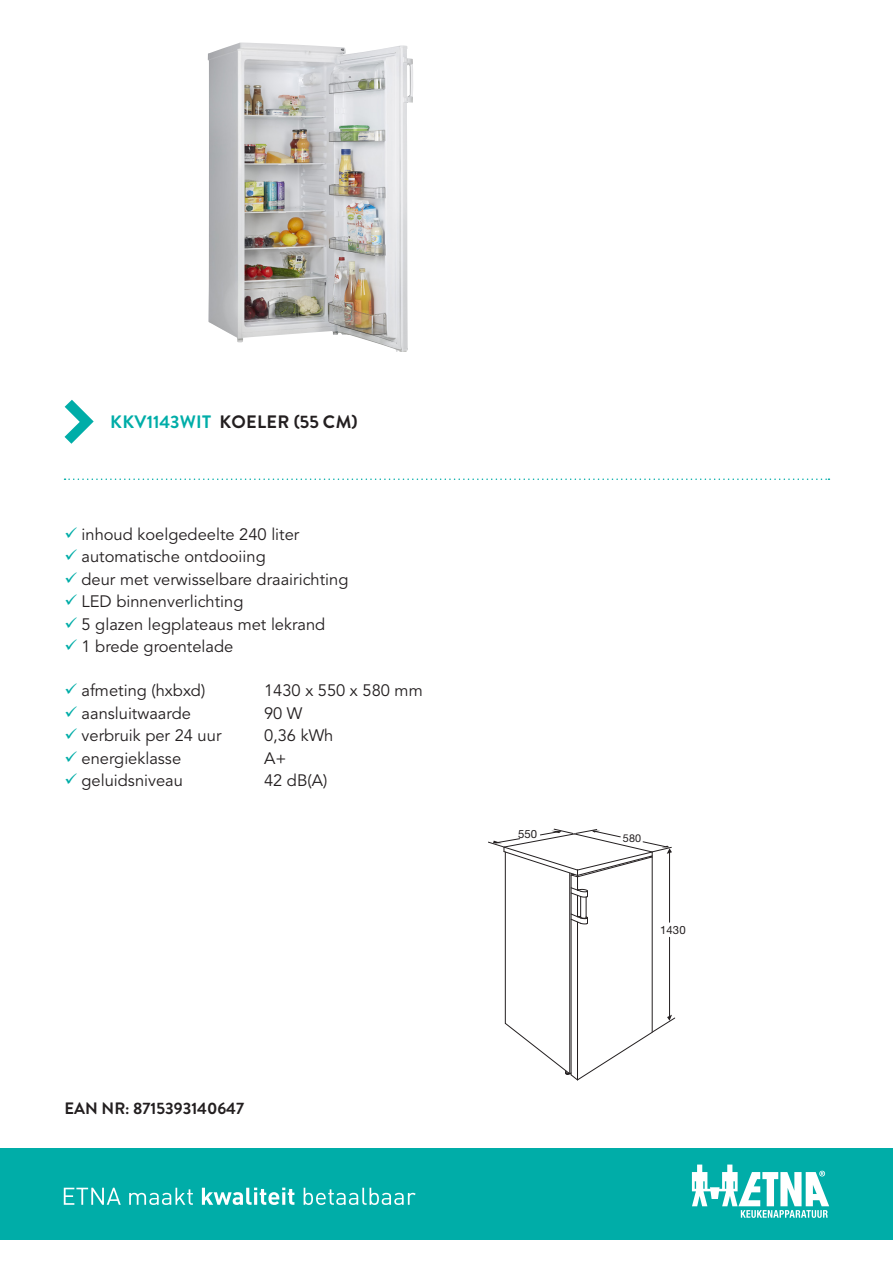
<style>
.page{position:relative;width:893px;height:1263px;background:#fff}
.page>*{position:absolute;margin:0;border:0;box-sizing:border-box;transform-origin:0 0}
.Kop_technische_speci{font:700 18px "Brandon Grotesque";letter-spacing:.015em;color:#231f20}
.producttekst_bullet{font:16.5px "Avenir LT Std";color:#231f20}
.producttekst_bullet-2{font:700 16.5px "Brandon Grotesque";color:#231f20}
.t1{font:11.4px "Helvetica Neue";letter-spacing:.01em;color:#231f20}
.t2{font:10.8px "Helvetica Neue";color:#231f20}
.s1{color:#00ada8}
</style>
<div class="page">
<div style="left:0;top:1148px;width:893px;height:91px;background:#00ada8"></div>
<svg style="left:692px;top:1164px;width:137px;height:54px"></svg>
<svg style="left:64px;top:1188px;width:57px;height:17px"></svg>
<svg style="left:129px;top:1188px;width:64px;height:17px"></svg>
<svg style="left:202px;top:1187px;width:92px;height:18px"></svg>
<svg style="left:304px;top:1188px;width:112px;height:17px"></svg>
<svg style="left:65px;top:400px;width:29px;height:44px"></svg>
<svg style="left:65px;top:478px;width:764px;height:2px"></svg>
<img style="left:208px;top:43px;width:205px;height:309px">
<svg style="left:488px;top:829px;width:187px;height:251px"></svg>
<p class="Kop_technische_speci" style="left:110px;top:410px;width:249px"><span class="s1">KKV1143WIT</span> KOELER (55 CM)</p>
<p class="producttekst_bullet" style="left:65px;top:525px;width:236px"><span class="s1">✓</span> inhoud koelgedeelte 240 liter</p>
<p class="producttekst_bullet" style="left:65px;top:547px;width:203px"><span class="s1">✓</span> automatische ontdooiing</p>
<p class="producttekst_bullet" style="left:65px;top:570px;width:285px"><span class="s1">✓</span> deur met verwisselbare draairichting</p>
<p class="producttekst_bullet" style="left:65px;top:592px;width:180px"><span class="s1">✓</span> LED binnenverlichting</p>
<p class="producttekst_bullet" style="left:65px;top:615px;width:262px"><span class="s1">✓</span> 5 glazen legplateaus met lekrand</p>
<p class="producttekst_bullet" style="left:65px;top:637px;width:170px"><span class="s1">✓</span> 1 brede groentelade</p>
<p class="producttekst_bullet" style="left:65px;top:681px;width:142px"><span class="s1">✓</span> afmeting (hxbxd)</p>
<p class="producttekst_bullet" style="left:264px;top:681px;width:160px">1430 x 550 x 580 mm</p>
<p class="producttekst_bullet" style="left:65px;top:704px;width:128px"><span class="s1">✓</span> aansluitwaarde</p>
<p class="producttekst_bullet" style="left:264px;top:704px;width:40px">90 W</p>
<p class="producttekst_bullet" style="left:65px;top:726px;width:158px"><span class="s1">✓</span> verbruik per 24 uur</p>
<p class="producttekst_bullet" style="left:264px;top:726px;width:71px">0,36 kWh</p>
<p class="producttekst_bullet" style="left:65px;top:749px;width:118px"><span class="s1">✓</span> energieklasse</p>
<p class="producttekst_bullet" style="left:264px;top:749px;width:24px">A+</p>
<p class="producttekst_bullet" style="left:65px;top:771px;width:120px"><span class="s1">✓</span> geluidsniveau</p>
<p class="producttekst_bullet" style="left:264px;top:771px;width:65px">42 dB(A)</p>
<p class="producttekst_bullet-2" style="left:65px;top:1097px;width:181px">EAN NR: 8715393140647</p>
<p class="t1" style="left:518px;top:827px;width:21px">550</p>
<p class="t2" style="left:623px;top:831px;width:20px">580</p>
<p class="t1" style="left:660px;top:923px;width:27px">1430</p>
</div>
